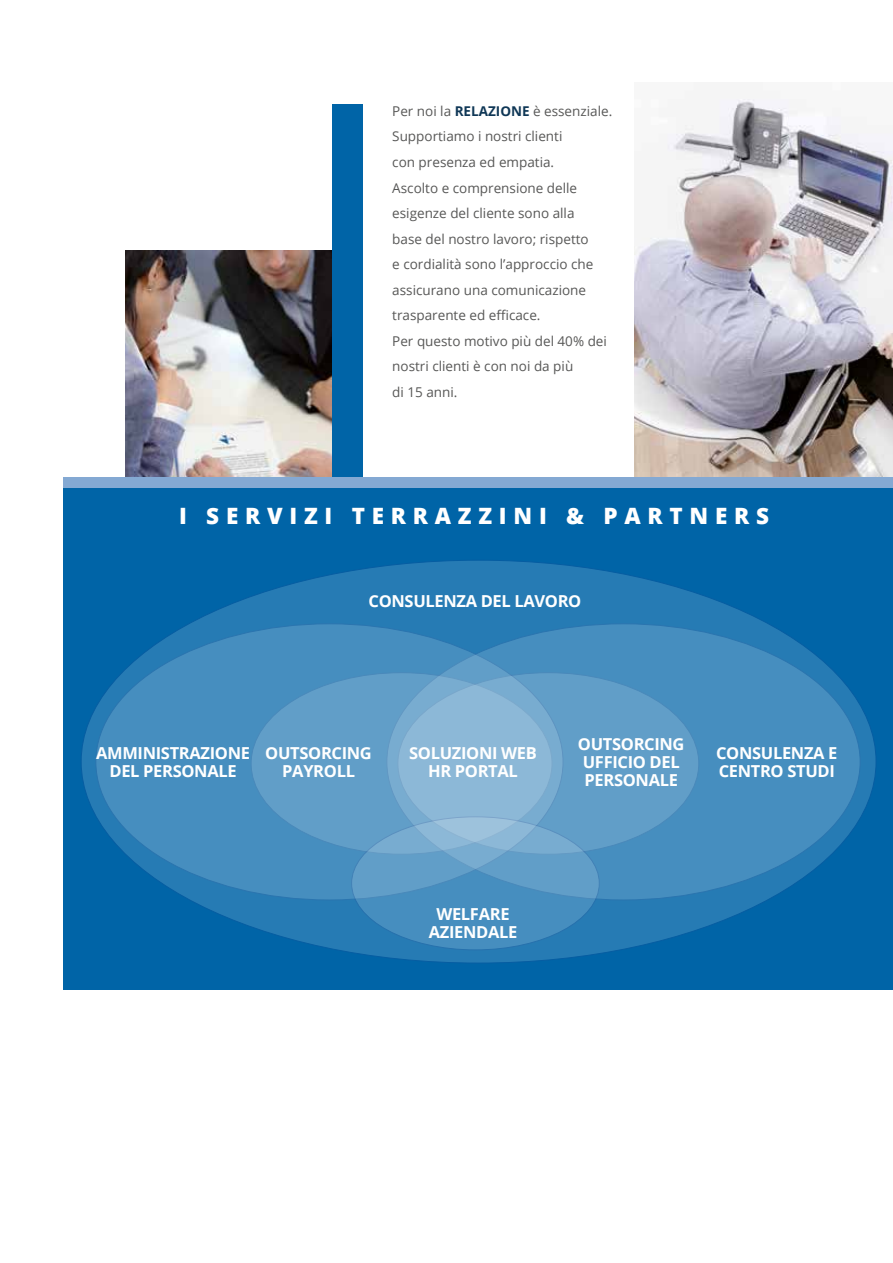
<style>
.page{position:relative;width:893px;height:1263px;background:#fff}
.page>*{position:absolute;margin:0;border:0;box-sizing:border-box;transform-origin:0 0}
.t1{font:800 22.5px "Open Sans";letter-spacing:.3em;color:#fff}
.t2{font:700 16.5px/18.1px "Open Sans";letter-spacing:-.02em;color:#fff;text-align:center}
.t3{font:13.5px/25.5px "Open Sans";color:#575756}
.s1{font-weight:700;color:#0f3756}
</style>
<div class="page">
<img style="left:125px;top:251px;width:207px;height:226px">
<div style="left:64px;top:513px;width:829px;height:476px;background:#0064a7"></div>
<div style="left:332px;top:104px;width:30px;height:464px;background:#0064a7"></div>
<div style="left:64px;top:477px;width:829px;height:41px;background:#84a9d3"></div>
<div style="left:64px;top:488px;width:829px;height:51px;background:#0064a7"></div>
<svg style="left:81px;top:560px;width:795px;height:403px"></svg>
<svg style="left:352px;top:817px;width:247px;height:133px"></svg>
<img style="left:635px;top:99px;width:258px;height:378px">
<p class="t3" style="left:392px;top:98px;width:222px">Per noi la <span class="s1">RELAZIONE</span> è essenziale.<br>Supportiamo i nostri clienti<br>con presenza ed empatia.<br>Ascolto e comprensione delle esigenze del cliente sono alla<br>base del nostro lavoro; rispetto<br>e cordialità sono l’approccio che assicurano una comunicazione trasparente ed efficace.<br>Per questo motivo più del 40% dei nostri clienti è con noi da più<br>di 15 anni.</p>
<h1 class="t1" style="left:179px;top:499px;width:592px">I SERVIZI TERRAZZINI &amp; PARTNERS</h1>
<p class="t2" style="left:368px;top:591px;width:214px">CONSULENZA DEL LAVORO</p>
<p class="t2" style="left:96px;top:743px;width:155px">AMMINISTRAZIONE<br>DEL PERSONALE</p>
<p class="t2" style="left:265px;top:743px;width:108px">OUTSORCING<br>PAYROLL</p>
<p class="t2" style="left:578px;top:734px;width:108px;text-align:left">OUTSORCING<br>UFFICIO DEL<br>PERSONALE</p>
<p class="t2" style="left:716px;top:743px;width:123px;text-align:left">CONSULENZA E<br>CENTRO STUDI</p>
<p class="t2" style="left:409px;top:743px;width:129px">SOLUZIONI WEB<br>HR PORTAL</p>
<p class="t2" style="left:429px;top:905px;width:90px">WELFARE<br>AZIENDALE</p>
</div>
